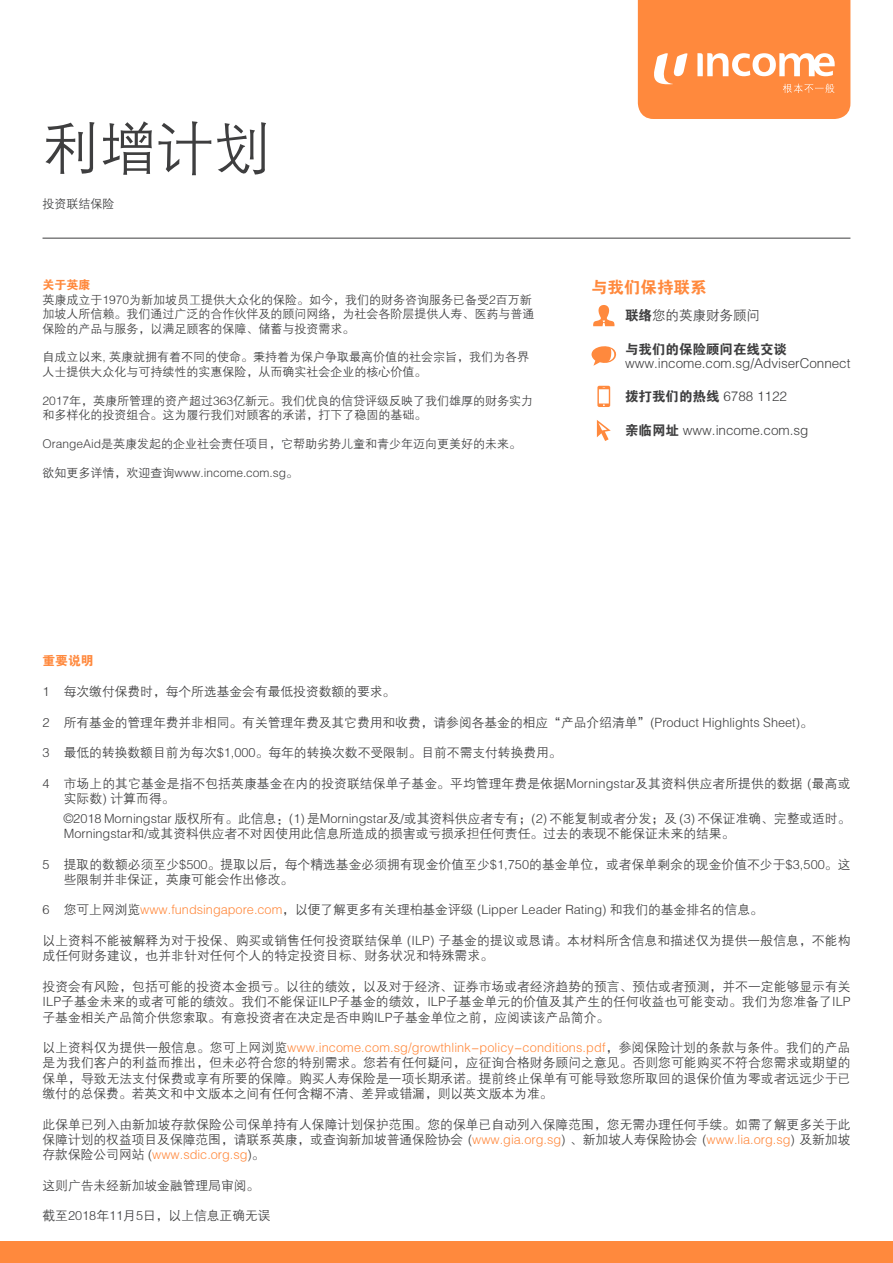
<style>
.page{position:relative;width:893px;height:1263px;background:#fff}
.page>*{position:absolute;margin:0;border:0;box-sizing:border-box;transform-origin:0 0}
.t1{font:57px "FZZDXJW GB1 0";color:#3e3e3f}
.t2{font:16.5px "FZDHTJW GB1 0";color:#ff893d}
.t3{font:13.5px "FZZDXJW GB1 0";color:#3e3e3f}
.t4{font:13.5px "FZDHTJW GB1 0";color:#3e3e3f}
.t5{font:12.75px/15.3px "FZZDXJW GB1 0";color:#3e3e3f}
.t6{font:12.75px "FZDHTJW GB1 0";color:#ff893d}
.t7{font:12px/14.4px "FZZDXJW GB1 0";color:#3e3e3f}
.t8{font:12px "FZDHTJW GB1 0";color:#ff893d}
.s1{font-family:"FZDHTJW GB1 0"}
.s2{font-family:"Avant Garde"}
.s3{color:#ff893d}
</style>
<div class="page">
<div style="left:0;top:1242px;width:893px;height:21px;background:#ff893d"></div>
<hr style="left:43px;top:238px;width:807px;height:1px;background:#3e3e3f">
<svg style="left:593px;top:305px;width:22px;height:21px"></svg>
<svg style="left:591px;top:346px;width:26px;height:20px"></svg>
<svg style="left:597px;top:386px;width:13px;height:21px"></svg>
<svg style="left:597px;top:420px;width:14px;height:21px"></svg>
<svg style="left:638px;top:0;width:212px;height:119px;background:#ff934e"></svg>
<h1 class="t1" style="left:43px;top:118px;width:229px">利增计划</h1>
<p class="t7" style="left:43px;top:198px;width:73px">投资联结保险</p>
<p class="t8" style="left:43px;top:279px;width:49px">关于英康</p>
<p class="t7" style="left:43px;top:293px;width:493px">英康成立于1970为新加坡员工提供大众化的保险。如今，我们的财务咨询服务已备受2百万新加坡人所信赖。我们通过广泛的合作伙伴及的顾问网络，为社会各阶层提供人寿、医药与普通保险的产品与服务，以满足顾客的保障、储蓄与投资需求。</p>
<p class="t7" style="left:43px;top:350px;width:488px">自成立以来, 英康就拥有着不同的使命。秉持着为保户争取最高价值的社会宗旨，我们为各界人士提供大众化与可持续性的实惠保险，从而确实社会企业的核心价值。</p>
<p class="t7" style="left:43px;top:394px;width:492px">2017年，英康所管理的资产超过363亿新元。我们优良的信贷评级反映了我们雄厚的财务实力和多样化的投资组合。这为履行我们对顾客的承诺，打下了稳固的基础。</p>
<p class="t7" style="left:43px;top:437px;width:480px">OrangeAid是英康发起的企业社会责任项目，它帮助劣势儿童和青少年迈向更美好的未来。</p>
<p class="t7" style="left:43px;top:466px;width:257px">欲知更多详情，欢迎查询www.income.com.sg。</p>
<p class="t2" style="left:591px;top:278px;width:117px">与我们保持联系</p>
<p class="t3" style="left:625px;top:309px;width:136px"><span class="s1">联络</span>您的英康财务顾问</p>
<p class="t4" style="left:625px;top:342px;width:163px">与我们的保险顾问在线交谈</p>
<p class="t3" style="left:625px;top:356px;width:227px">www.income.com.sg/AdviserConnect</p>
<p class="t3" style="left:625px;top:389px;width:163px"><span class="s1">拨打我们的热线</span> 6788 1122</p>
<p class="t3" style="left:625px;top:423px;width:185px"><span class="s1">亲临网址</span> www.income.com.sg</p>
<p class="t6" style="left:43px;top:654px;width:52px">重要说明</p>
<p class="t5" style="left:43px;top:684px;width:354px">1 每次缴付保费时，每个所选基金会有最低投资数额的要求。</p>
<p class="t5" style="left:43px;top:715px;width:772px">2 所有基金的管理年费并非相同。有关管理年费及其它费用和收费，请参阅各基金的相应“产品介绍清单”(Product Highlights Sheet)。</p>
<p class="t5" style="left:43px;top:745px;width:521px">3 最低的转换数额目前为每次$1,000。每年的转换次数不受限制。目前不需支付转换费用。</p>
<p class="t5" style="left:64px;top:776px;width:788px;text-indent:-21px">4 市场上的其它基金是指不包括英康基金在内的投资联结保单子基金。平均管理年费是依据Morningstar及其资料供应者所提供的数据 (最高或实际数) 计算而得。</p>
<p class="t5" style="left:64px;top:811px;width:788px"><span class="s2">©</span>2018 Morningstar 版权所有。此信息：(1) 是Morningstar及/或其资料供应者专有；(2) 不能复制或者分发；及 (3) 不保证准确、完整或适时。<br>Morningstar和/或其资料供应者不对因使用此信息所造成的损害或亏损承担任何责任。过去的表现不能保证未来的结果。</p>
<p class="t5" style="left:64px;top:857px;width:788px;text-indent:-21px">5 提取的数额必须至少$500。提取以后，每个精选基金必须拥有现金价值至少$1,750的基金单位，或者保单剩余的现金价值不少于$3,500。这些限制并非保证，英康可能会作出修改。</p>
<p class="t5" style="left:43px;top:903px;width:722px">6 您可上网浏览<span class="s3">www.fundsingapore.com</span>，以便了解更多有关理柏基金评级 (Lipper Leader Rating) 和我们的基金排名的信息。</p>
<p class="t5" style="left:43px;top:933px;width:809px">以上资料不能被解释为对于投保、购买或销售任何投资联结保单 (ILP) 子基金的提议或恳请。本材料所含信息和描述仅为提供一般信息，不能构成任何财务建议，也并非针对任何个人的特定投资目标、财务状况和特殊需求。</p>
<p class="t5" style="left:43px;top:979px;width:810px;text-align:justify">投资会有风险，包括可能的投资本金损亏。以往的绩效，以及对于经济、证券市场或者经济趋势的预言、预估或者预测，并不一定能够显示有关ILP子基金未来的或者可能的绩效。我们不能保证ILP子基金的绩效，ILP子基金单元的价值及其产生的任何收益也可能变动。我们为您准备了ILP子基金相关产品简介供您索取。有意投资者在决定是否申购ILP子基金单位之前，应阅读该产品简介。</p>
<p class="t5" style="left:43px;top:1040px;width:809px;text-align:justify">以上资料仅为提供一般信息。您可上网浏览<span class="s3">www.income.com.sg/growthlink-policy-conditions.pdf</span>，参阅保险计划的条款与条件。我们的产品是为我们客户的利益而推出，但未必符合您的特别需求。您若有任何疑问，应征询合格财务顾问之意见。否则您可能购买不符合您需求或期望的保单，导致无法支付保费或享有所要的保障。购买人寿保险是一项长期承诺。提前终止保单有可能导致您所取回的退保价值为零或者远远少于已缴付的总保费。若英文和中文版本之间有任何含糊不清、差异或错漏，则以英文版本为准。</p>
<p class="t5" style="left:43px;top:1117px;width:809px;text-align:justify">此保单已列入由新加坡存款保险公司保单持有人保障计划保护范围。您的保单已自动列入保障范围，您无需办理任何手续。如需了解更多关于此保障计划的权益项目及保障范围，请联系英康，或查询新加坡普通保险协会 (<span class="s3">www.gia.org.sg</span>) 、新加坡人寿保险协会 (<span class="s3">www.lia.org.sg</span>) 及新加坡存款保险公司网站 (<span class="s3">www.sdic.org.sg</span>)。</p>
<p class="t5" style="left:43px;top:1178px;width:218px">这则广告未经新加坡金融管理局审阅。</p>
<p class="t5" style="left:43px;top:1209px;width:230px">截至2018年11月5日，以上信息正确无误</p>
</div>
